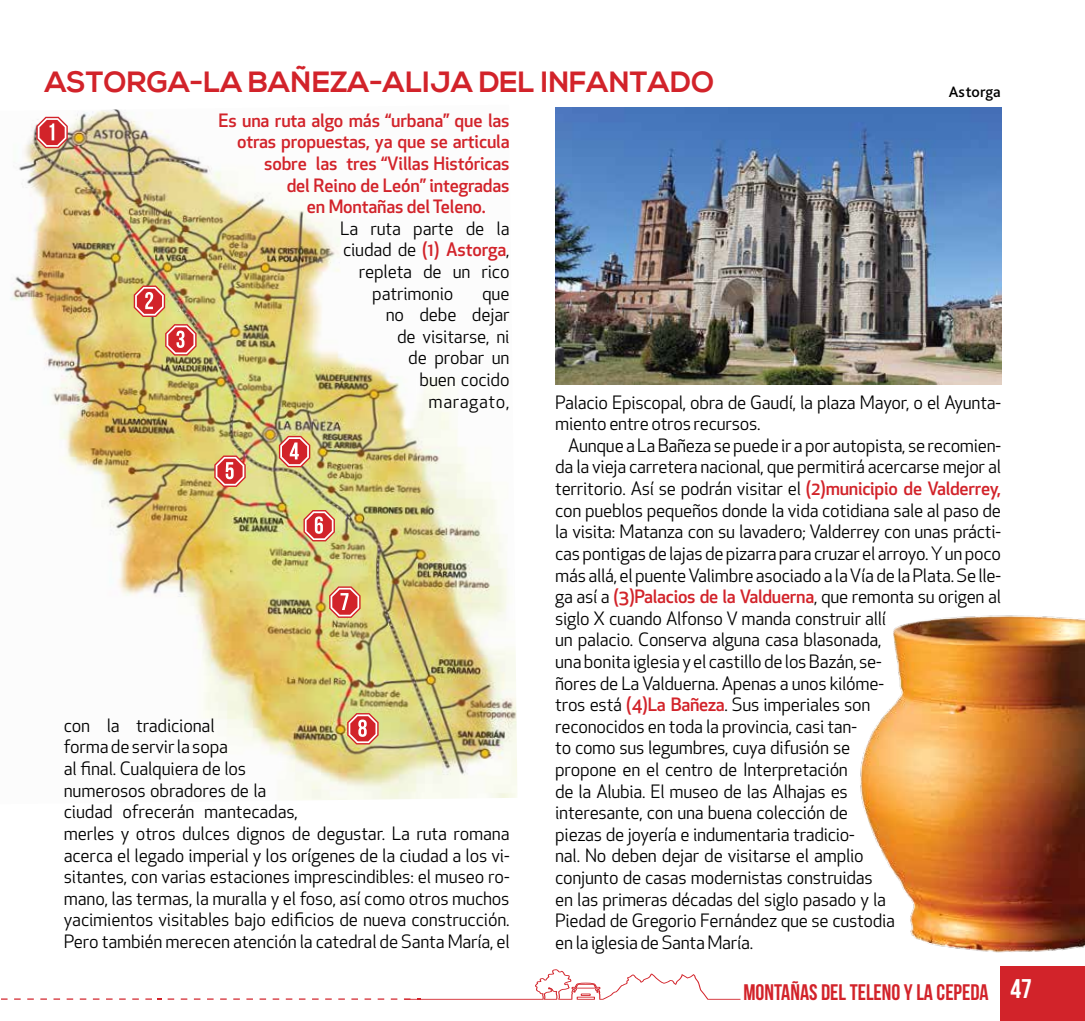
<style>
.page{position:relative;width:1085px;height:1021px;background:#fff}
.page>*{position:absolute;margin:0;border:0;box-sizing:border-box;transform-origin:0 0}
.t1{font:700 29.25px "Nexa";color:#d2232a}
.t2{font:22.5px "Bebas Neue";color:#d2232a}
.t3{font:18px/21.6px "Apex New";letter-spacing:-.015em;color:#000}
.t4{font:500 18px "Apex New";letter-spacing:-.01em;color:#d2232a}
.t5{font:500 15.75px "Bliss Pro";color:#000}
.s1{font-weight:400;color:#000}
.s2{font-weight:500;color:#d2232a}
.s3{font-size:27px;color:#fff}
</style>
<div class="page">
<div style="left:1000px;top:966px;width:84px;height:54px;background:#d2232a"></div>
<svg style="left:404px;top:969px;width:336px;height:30px"></svg>
<img style="left:10px;top:109px;width:507px;height:691px">
<img style="left:555px;top:108px;width:446px;height:276px">
<img style="left:860px;top:615px;width:224px;height:338px">
<svg style="left:36px;top:117px;width:32px;height:31px"></svg>
<svg style="left:134px;top:285px;width:31px;height:32px"></svg>
<svg style="left:165px;top:324px;width:31px;height:31px"></svg>
<svg style="left:279px;top:436px;width:31px;height:31px"></svg>
<svg style="left:214px;top:455px;width:32px;height:32px"></svg>
<svg style="left:303px;top:510px;width:32px;height:31px"></svg>
<svg style="left:329px;top:586px;width:31px;height:32px"></svg>
<svg style="left:347px;top:713px;width:31px;height:31px"></svg>
<h1 class="t1" style="left:45px;top:65px;width:671px">ASTORGA-LA BAÑEZA-ALIJA DEL INFANTADO</h1>
<p class="t4" style="left:218px;top:108px;width:292px">Es una ruta algo más “urbana” que las</p>
<p class="t4" style="left:237px;top:130px;width:274px">otras propuestas, ya que se articula</p>
<p class="t4" style="left:264px;top:151px;width:247px">sobre las tres “Villas Históricas</p>
<p class="t4" style="left:287px;top:173px;width:224px">del Reino de León” integradas</p>
<p class="t4" style="left:307px;top:194px;width:180px">en Montañas del Teleno.</p>
<p class="t3" style="left:340px;top:217px;width:171px">La ruta parte de la</p>
<p class="t4" style="left:343px;top:238px;width:168px"><span class="s1">ciudad de</span> (1) Astorga<span class="s1">,</span></p>
<p class="t3" style="left:359px;top:261px;width:152px">repleta de un rico</p>
<p class="t3" style="left:372px;top:282px;width:83px">patrimonio</p>
<p class="t5" style="left:948px;top:82px;width:53px">Astorga</p>
<p class="t3" style="left:386px;top:282px;width:125px;text-align:right">que<br>no debe dejar de visitarse, ni de probar un buen cocido maragato,</p>
<p class="t3" style="left:555px;top:391px;width:447px">Palacio Episcopal, obra de Gaudí, la plaza Mayor, o el Ayunta&shy;miento entre otros recursos.</p>
<p class="t3" style="left:555px;top:434px;width:447px;text-indent:13px">Aunque a La Bañeza se puede ir a por autopista, se recomien&shy;da la vieja carretera nacional, que permitirá acercarse mejor al territorio. Así se podrán visitar el <span class="s2">(2)municipio de Valderrey, </span>con pueblos pequeños donde la vida cotidiana sale al paso de la visita: Matanza con su lavadero; Valderrey con unas prácti&shy;cas pontigas de lajas de pizarra para cruzar el arroyo. Y un poco más allá, el puente Valimbre asociado a la Vía de la Plata. Se lle&shy;ga así a <span class="s2">(3)Palacios de la Valduerna</span>, que remonta su origen al siglo X cuando Alfonso V manda construir allí<br>un palacio. Conserva alguna casa blasonada,<br>una bonita iglesia y el castillo de los Bazán, se-<br>ñores de La Valduerna. Apenas a unos kilóme-<br>tros está <span class="s2">(4)La Bañeza</span>. Sus imperiales son<br>reconocidos en toda la provincia, casi tan-<br>to como sus legumbres, cuya difusión se<br>propone en el centro de Interpretación<br>de la Alubia. El museo de las Alhajas es<br>interesante, con una buena colección de<br>piezas de joyería e indumentaria tradicio-<br>nal. No deben dejar de visitarse el amplio<br>conjunto de casas modernistas construidas<br>en las primeras décadas del siglo pasado y la<br>Piedad de Gregorio Fernández que se custodia<br>en la iglesia de Santa María.</p>
<p class="t3" style="left:64px;top:714px;width:447px">con la tradicional<br>forma de servir la sopa<br>al final. Cualquiera de los<br>numerosos obradores de la<br>ciudad ofrecerán mantecadas,<br>merles y otros dulces dignos de degustar. La ruta romana acerca el legado imperial y los orígenes de la ciudad a los vi&shy;sitantes, con varias estaciones imprescindibles: el museo ro&shy;mano, las termas, la muralla y el foso, así como otros muchos yacimientos visitables bajo edificios de nueva construcción.<br>Pero también merecen atención la catedral de Santa María, el</p>
<p class="t2" style="left:743px;top:979px;width:290px">MONTAÑAS DEL TELENO Y LA CEPEDA <span class="s3">47</span></p>
</div>
